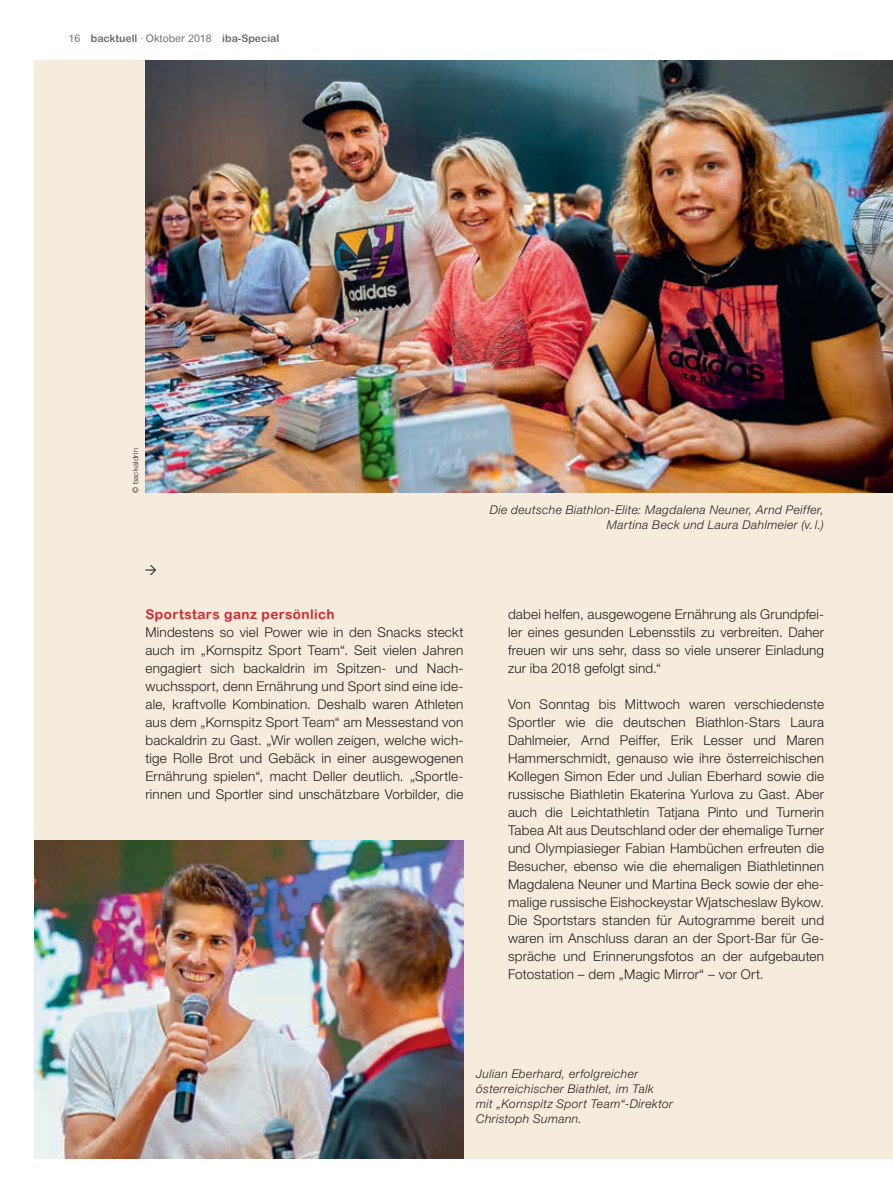
<style>
.page{position:relative;width:893px;height:1191px;background:#fff}
.page>*{position:absolute;margin:0;border:0;box-sizing:border-box;transform-origin:0 0}
.t1{font:300 13.5px/18px "Helvetica Neue LT Pro";letter-spacing:.015em;color:#231f20;text-align:justify}
.t2{font:700 13.5px "Arial Rounded MT Std";letter-spacing:.03em;color:#da2128}
.t3{font:italic 300 12px/15px "Helvetica Neue LT Std";letter-spacing:.035em;color:#231f20;text-align:right}
.t4{font:700 10.5px "Arial Rounded MT Std";color:#6c6d70}
.t5{font:300 7.5px "Helvetica Neue LT Std";letter-spacing:.04em;color:#231f20}
.s1{font-weight:400}
</style>
<div class="page">
<div style="left:34px;top:61px;width:859px;height:1098px;background:#f6ecdd"></div>
<img style="left:34px;top:840px;width:429px;height:319px">
<img style="left:145px;top:61px;width:748px;height:432px">
<p class="t4" style="left:68px;top:32px;width:212px"><span class="s1">16</span> backtuell <span class="s1">· Oktober 2018</span> iba-Special</p>
<p class="t5" style="left:131px;top:493px;width:46px;rotate:-90deg">© backaldrin</p>
<p class="t3" style="left:490px;top:502px;width:336px">Die deutsche Biathlon-Elite: Magdalena Neuner, Arnd Peiffer,<br>Martina Beck und Laura Dahlmeier (v. l.)</p>
<p class="t2" style="left:145px;top:606px;width:191px">Sportstars ganz persönlich</p>
<p class="t1" style="left:145px;top:622px;width:320px">Mindestens so viel Power wie in den Snacks steckt auch im „Kornspitz Sport Team“. Seit vielen Jahren engagiert sich backaldrin im Spitzen- und Nach&shy;wuchssport, denn Ernährung und Sport sind eine ide&shy;ale, kraftvolle Kombination. Deshalb waren Athleten aus dem „Kornspitz Sport Team“ am Messestand von backaldrin zu Gast. „Wir wollen zeigen, welche wich&shy;tige Rolle Brot und Gebäck in einer ausgewogenen Ernährung spielen“, macht Deller deutlich. „Sportle&shy;rinnen und Sportler sind unschätzbare Vorbilder, die</p>
<p class="t1" style="left:508px;top:604px;width:318px">dabei helfen, ausgewogene Ernährung als Grundpfei&shy;ler eines gesunden Lebensstils zu verbreiten. Daher freuen wir uns sehr, dass so viele unserer Einladung zur iba 2018 gefolgt sind.“</p>
<p class="t1" style="left:508px;top:694px;width:318px">Von Sonntag bis Mittwoch waren verschiedenste Sportler wie die deutschen Biathlon-Stars Laura Dahlmeier, Arnd Peiffer, Erik Lesser und Maren Hammerschmidt, genauso wie ihre österreichischen Kollegen Simon Eder und Julian Eberhard sowie die russische Biathletin Ekaterina Yurlova zu Gast. Aber auch die Leichtathletin Tatjana Pinto und Turnerin Tabea Alt aus Deutschland oder der ehemalige Turner und Olympiasieger Fabian Hambüchen erfreuten die Besucher, ebenso wie die ehemaligen Biathletinnen Magdalena Neuner und Martina Beck sowie der ehe&shy;malige russische Eishockeystar Wjatscheslaw Bykow.<br>Die Sportstars standen für Autogramme bereit und waren im Anschluss daran an der Sport-Bar für Ge&shy;spräche und Erinnerungsfotos an der aufgebauten Fotostation – dem „Magic Mirror“ – vor Ort.</p>
<p class="t3" style="left:476px;top:1066px;width:198px;text-align:left">Julian Eberhard, erfolgreicher österreichischer Biathlet, im Talk mit „Kornspitz Sport Team“-Direktor<br>Christoph Sumann.</p>
</div>
